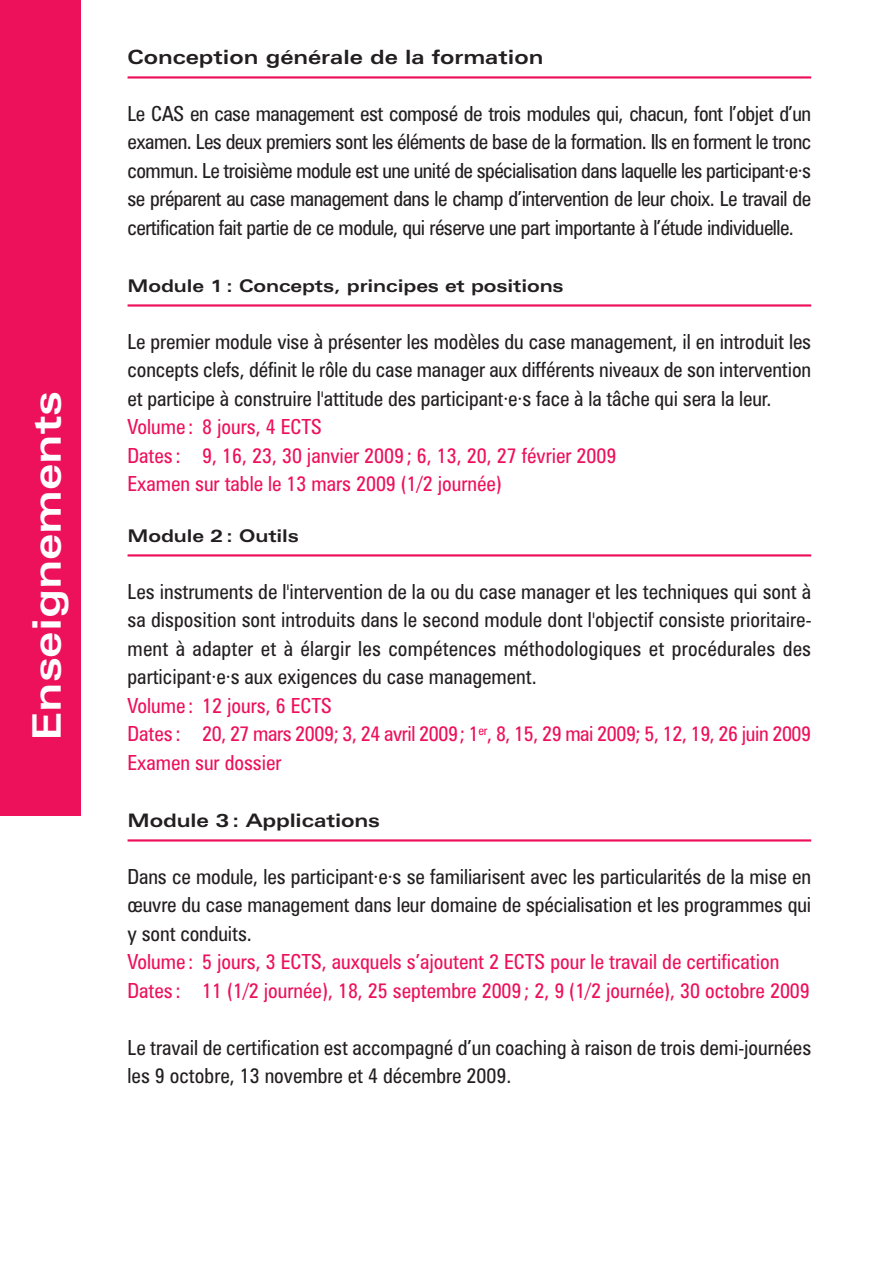
<style>
.page{position:relative;width:893px;height:1263px;background:#fff}
.page>*{position:absolute;margin:0;border:0;box-sizing:border-box;transform-origin:0 0}
.t1{font:700 expanded 39.45px "Zurich BT";color:#fff}
.t2{font:condensed 20.85px/28.5px "Zurich BT";color:#231f20;text-align:justify}
.t3{font:condensed 20.85px/28.5px "Zurich BT";color:#ed105b}
.t4{font:condensed 20.85px/28.5px "Zurich BT";letter-spacing:-.02em;color:#ed105b}
.t5{font:700 expanded 19.8px "Zurich BT";color:#231f20}
.t6{font:700 expanded 18.6px "Zurich BT";letter-spacing:-.01em;color:#231f20}
.t7{font:700 expanded 17.55px "Zurich BT";letter-spacing:-.01em;color:#231f20}
</style>
<div class="page">
<hr style="left:128px;top:76px;width:683px;height:3px;background:#ed105b">
<hr style="left:128px;top:304px;width:683px;height:3px;background:#ed105b">
<hr style="left:128px;top:554px;width:683px;height:2px;background:#ed105b">
<hr style="left:128px;top:839px;width:683px;height:2px;background:#ed105b">
<div style="left:0;top:0;width:81px;height:815px;background:#ed105b"></div>
<h1 class="t1" style="left:32px;top:740px;width:351px;rotate:-90deg">Enseignements</h1>
<p class="t5" style="left:128px;top:50px;width:417px">Conception générale de la formation</p>
<p class="t2" style="left:128px;top:101px;width:685px">Le CAS en case management est composé de trois modules qui, chacun, font l’objet d’un examen. Les deux premiers sont les éléments de base de la formation. Ils en forment le tronc commun. Le troisième module est une unité de spécialisation dans laquelle les participant·e·s se préparent au case management dans le champ d’intervention de leur choix. Le travail de certification fait partie de ce module, qui réserve une part importante à l’étude individuelle.</p>
<p class="t7" style="left:128px;top:279px;width:438px">Module 1 : Concepts, principes et positions</p>
<p class="t2" style="left:128px;top:329px;width:685px">Le premier module vise à présenter les modèles du case management, il en introduit les concepts clefs, définit le rôle du case manager aux différents niveaux de son intervention et participe à construire l'attitude des participant·e·s face à la tâche qui sera la leur.</p>
<p class="t3" style="left:128px;top:415px;width:490px">Volume : 8 jours, 4 ECTS<br>Dates : 9, 16, 23, 30 janvier 2009; 6, 13, 20, 27 février 2009<br>Examen sur table le 13 mars 2009 (1/2 journée)</p>
<p class="t7" style="left:128px;top:529px;width:173px">Module 2 : Outils</p>
<p class="t2" style="left:128px;top:579px;width:685px">Les instruments de l'intervention de la ou du case manager et les techniques qui sont à sa disposition sont introduits dans le second module dont l'objectif consiste prioritaire&shy;ment à adapter et à élargir les compétences méthodologiques et procédurales des participant·e·s aux exigences du case management.</p>
<p class="t4" style="left:128px;top:693px;width:685px">Volume : 12 jours, 6 ECTS<br>Dates : 20, 27 mars 2009; 3, 24 avril 2009; 1<sup>er</sup>, 8, 15, 29 mai 2009; 5, 12, 19, 26 juin 2009<br>Examen sur dossier</p>
<p class="t6" style="left:128px;top:813px;width:254px">Module 3 : Applications</p>
<p class="t2" style="left:128px;top:864px;width:685px">Dans ce module, les participant·e·s se familiarisent avec les particularités de la mise en œuvre du case management dans leur domaine de spécialisation et les programmes qui y sont conduits.</p>
<p class="t3" style="left:128px;top:950px;width:684px">Volume : 5 jours, 3 ECTS, auxquels s’ajoutent 2 ECTS pour le travail de certification<br>Dates : 11 (1/2 journée), 18, 25 septembre 2009 ; 2, 9 (1/2 journée), 30 octobre 2009</p>
<p class="t2" style="left:128px;top:1035px;width:685px">Le travail de certification est accompagné d’un coaching à raison de trois demi-journées les 9 octobre, 13 novembre et 4 décembre 2009.</p>
</div>
